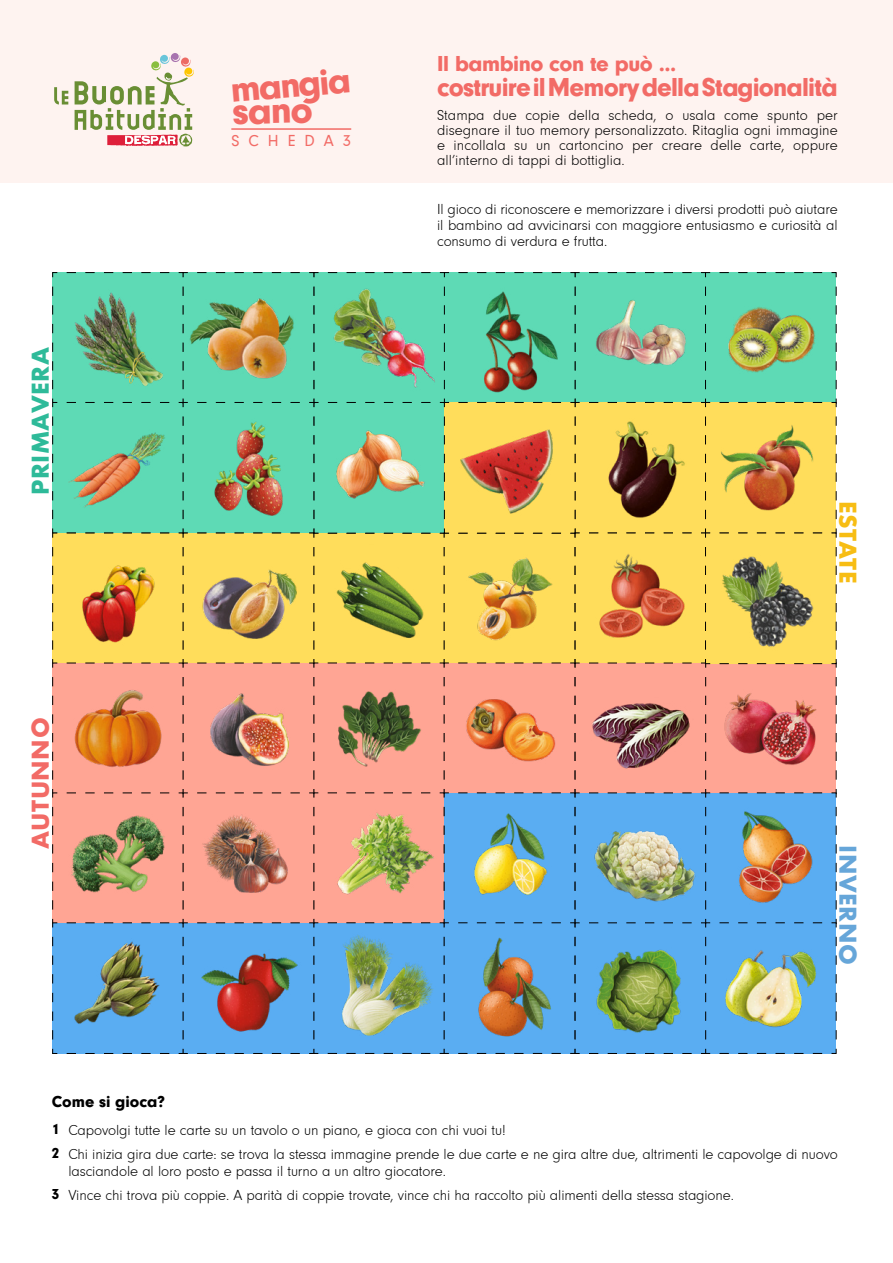
<style>
.page{position:relative;width:893px;height:1263px;background:#fff}
.page>*{position:absolute;margin:0;border:0;box-sizing:border-box;transform-origin:0 0}
.t1{font:900 38.7px "Neuzeit Grotesk TOT";color:#f26b66}
.t2{font:900 37.5px "Neuzeit Grotesk TOT";color:#f26b66}
.t3{font:900 27px "Neuzeit Grotesk TOT";letter-spacing:-.03em;color:#f26b66}
.t4{font:900 22.5px "Neuzeit Grotesk TOT";letter-spacing:-.02em;color:#f26b66}
.t5{font:700 22.5px "Futura";letter-spacing:.02em;color:#2eba99}
.t6{font:700 22.5px "Futura";letter-spacing:.02em;color:#f26b66}
.t7{font:700 22.5px "Futura";letter-spacing:.02em;color:#66a6d9}
.t8{font:700 22.5px "Futura";letter-spacing:.02em;color:#f7bd14}
.t9{font:900 16.5px "Neuzeit Grotesk TOT";color:#000}
.t10{font:16.5px "Neuzeit Gro";letter-spacing:.545em;color:#f26b66}
.t11{font:300 15px/15px "Neuzeit Gro";letter-spacing:-.01em;color:#000}
.t12{font:900 15px/24.6px "Neuzeit Grotesk TOT";color:#000}
</style>
<div class="page">
<div style="left:0;top:0;width:893px;height:183px;background:#fef3f0"></div>
<svg style="left:54px;top:87px;width:14px;height:17px"></svg>
<svg style="left:75px;top:53px;width:119px;height:94px"></svg>
<hr style="left:231px;top:128px;width:120px;height:2px;background:#f26b66">
<img style="left:52px;top:535px;width:261px;height:128px">
<img style="left:52px;top:663px;width:261px;height:129px">
<img style="left:52px;top:792px;width:261px;height:130px">
<img style="left:52px;top:922px;width:261px;height:132px">
<img style="left:313px;top:535px;width:261px;height:128px">
<img style="left:313px;top:663px;width:392px;height:129px">
<img style="left:313px;top:792px;width:392px;height:130px">
<img style="left:313px;top:922px;width:392px;height:132px">
<img style="left:705px;top:665px;width:132px;height:127px">
<img style="left:705px;top:792px;width:132px;height:130px">
<img style="left:705px;top:922px;width:132px;height:132px">
<img style="left:315px;top:272px;width:259px;height:130px">
<img style="left:574px;top:272px;width:131px;height:130px">
<img style="left:577px;top:402px;width:128px;height:131px">
<img style="left:315px;top:402px;width:262px;height:133px">
<img style="left:705px;top:272px;width:132px;height:130px">
<img style="left:705px;top:402px;width:132px;height:131px">
<img style="left:52px;top:272px;width:263px;height:130px">
<img style="left:52px;top:402px;width:263px;height:133px">
<img style="left:574px;top:533px;width:131px;height:132px">
<img style="left:705px;top:533px;width:132px;height:132px">
<h3 class="t5" style="left:24px;top:495px;width:149px;rotate:-90deg">PRIMAVERA</h3>
<h3 class="t6" style="left:24px;top:849px;width:132px;rotate:-90deg">AUTUNNO</h3>
<h2 class="t2" style="left:229px;top:69px;width:122px;rotate:-5deg">mangia</h2>
<h1 class="t1" style="left:232px;top:89px;width:82px;rotate:-1deg">sano</h1>
<p class="t10" style="left:231px;top:132px;width:121px">SCHEDA3</p>
<h3 class="t4" style="left:437px;top:51px;width:241px">Il bambino con te può ...</h3>
<h3 class="t3" style="left:437px;top:71px;width:402px">costruire il Memory della Stagionalità</h3>
<p class="t11" style="left:437px;top:108px;width:402px;text-align:justify">Stampa due copie della scheda, o usala come spunto per disegnare il tuo memory personalizzato. Ritaglia ogni immagine e incollala su un cartoncino per creare delle carte, oppure all’interno di tappi di bottiglia.</p>
<p class="t11" style="left:437px;top:201px;width:402px;line-height:16px;text-align:justify">Il gioco di riconoscere e memorizzare i diversi prodotti può aiutare il bambino ad avvicinarsi con maggiore entusiasmo e curiosità al consumo di verdura e frutta.</p>
<h3 class="t8" style="left:864px;top:501px;width:85px;rotate:90deg">ESTATE</h3>
<h3 class="t7" style="left:864px;top:845px;width:121px;rotate:90deg">INVERNO</h3>
<p class="t9" style="left:52px;top:1092px;width:115px">Come si gioca?</p>
<p class="t12" style="left:52px;top:1116px;width:9px">1<br>2</p>
<p class="t12" style="left:52px;top:1182px;width:9px">3</p>
<p class="t11" style="left:68px;top:1118px;width:771px;line-height:24.6px">Capovolgi tutte le carte su un tavolo o un piano, e gioca con chi vuoi tu!<br>Chi inizia gira due carte: se trova la stessa immagine prende le due carte e ne gira altre due, altrimenti le capovolge di nuovo</p>
<p class="t11" style="left:68px;top:1159px;width:667px;line-height:24.6px">lasciandole al loro posto e passa il turno a un altro giocatore.<br>Vince chi trova più coppie. A parità di coppie trovate, vince chi ha raccolto più alimenti della stessa stagione.</p>
</div>
